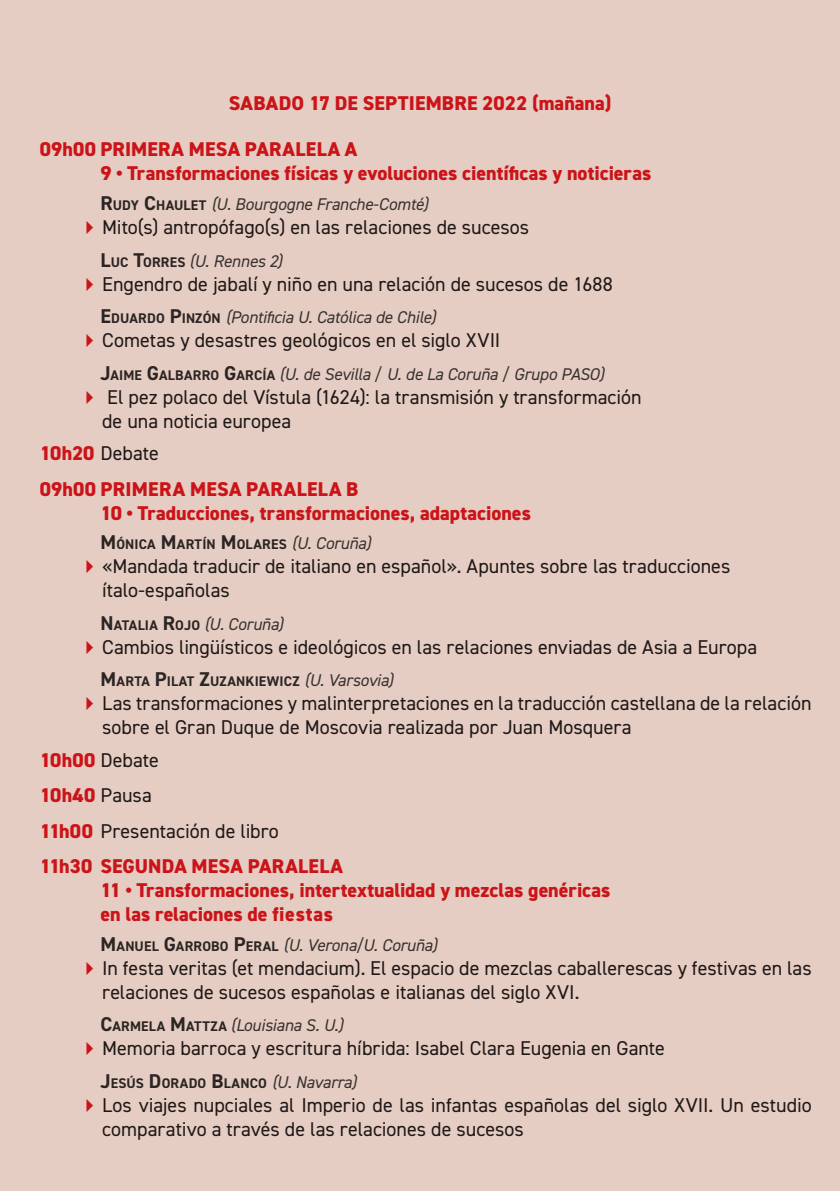
<style>
.page{position:relative;width:840px;height:1191px;background:#fff}
.page>*{position:absolute;margin:0;border:0;box-sizing:border-box;transform-origin:0 0}
.t1{font:20px/24px "DIN2014";color:#231f20}
.t2{font:800 20px/24px "DIN2014";color:#e21a21}
.t3{font:700 20px "DIN2014";color:#312f30}
.t4{font:italic 17px "DIN2014";letter-spacing:-.01em;color:#3e3e3f}
.t5{font:700 14px "DIN2014";letter-spacing:.015em;color:#312f30}
.s1{font-weight:700;font-style:normal;font-size:14px;color:#312f30}
.s2{font-weight:700;font-style:normal;font-size:20px;color:#312f30}
.s3{font-weight:800;color:#e21a21}
.s4{font-size:20px}
.s5{font-weight:400;font-style:italic;font-size:17px;color:#3e3e3f}
.s6{font-weight:400;color:#231f20}
</style>
<div class="page">
<div style="left:0;top:0;width:839px;height:1191px;background:#e6cdc3"></div>
<p class="t2" style="left:228px;top:91px;width:384px">SABADO 17 DE SEPTIEMBRE 2022 (mañana)</p>
<p class="t2" style="left:40px;top:137px;width:319px">09h00 PRIMERA MESA PARALELA A</p>
<p class="t2" style="left:100px;top:161px;width:552px">9 • Transformaciones físicas y evoluciones científicas y noticieras</p>
<p class="t3" style="left:40px;top:190px;width:38px">R</p>
<p class="t4" style="left:113px;top:194px;width:316px"><span class="s1">UDY</span> <span class="s2">C</span><span class="s1">H AULET</span> (U. Bourgogne Franche-Comté)</p>
<p class="t1" style="left:102px;top:215px;width:428px">Mito(s) antropófago(s) en las relaciones de sucesos</p>
<p class="t3" style="left:40px;top:246px;width:37px">L</p>
<p class="t4" style="left:111px;top:250px;width:173px"><span class="s1">UC</span> <span class="s2">T</span><span class="s1">ORRES</span> (U. Rennes 2)</p>
<p class="t1" style="left:102px;top:271px;width:512px">Engendro de jabalí y niño en una relación de sucesos de 1688</p>
<p class="t3" style="left:40px;top:303px;width:37px">E</p>
<p class="t4" style="left:111px;top:307px;width:326px"><span class="s1">DUARDO</span> <span class="s2">P</span><span class="s1">INZÓN</span> (Pontificia U. Católica de Chile)</p>
<p class="t1" style="left:102px;top:328px;width:399px">Cometas y desastres geológicos en el siglo XVII</p>
<p class="t4" style="left:100px;top:363px;width:505px"><span class="s2">J</span><span class="s1">AIME</span> <span class="s2">G</span><span class="s1">ALBARRO</span> <span class="s2">G</span><span class="s1">ARCÍA</span> (U. de Sevilla / U. de La Coruña / Grupo PASO)</p>
<p class="t1" style="left:102px;top:384px;width:540px">El pez polaco del Vístula (1624): la transmisión y transformación de una noticia europea</p>
<p class="t1" style="left:40px;top:441px;width:121px"><span class="s3">10h20</span> Debate</p>
<p class="t2" style="left:40px;top:477px;width:320px">09h00 PRIMERA MESA PARALELA B</p>
<p class="t2" style="left:100px;top:501px;width:432px">10 • Traducciones, transformaciones, adaptaciones</p>
<p class="t5" style="left:100px;top:535px;width:272px"><span class="s4">M</span>ÓNICA <span class="s4">M</span>ARTÍN <span class="s4">M</span>OLARES <span class="s5">(U. Coruña)</span></p>
<p class="t1" style="left:102px;top:554px;width:629px">«Mandada traducir de italiano en español». Apuntes sobre las traducciones ítalo-españolas</p>
<p class="t3" style="left:40px;top:609px;width:38px">N</p>
<p class="t4" style="left:114px;top:613px;width:171px"><span class="s1">ATALIA</span> <span class="s2">R</span><span class="s1">OJO</span> (U. Coruña)</p>
<p class="t1" style="left:102px;top:634px;width:656px">Cambios lingüísticos e ideológicos en las relaciones enviadas de Asia a Europa</p>
<p class="t5" style="left:100px;top:672px;width:294px"><span class="s4">M</span>ARTA <span class="s4">P</span>ILAT <span class="s4">Z</span>UZANKIEWICZ <span class="s5">(U. Varsovia)</span></p>
<p class="t1" style="left:102px;top:691px;width:710px">Las transformaciones y malinterpretaciones en la traducción castellana de la relación sobre el Gran Duque de Moscovia realizada por Juan Mosquera</p>
<p class="t1" style="left:40px;top:747px;width:121px"><span class="s3">10h00</span> Debate</p>
<p class="t2" style="left:40px;top:783px;width:113px">10h40 <span class="s6">Pausa</span></p>
<p class="t1" style="left:40px;top:818px;width:240px"><span class="s3">11h00</span> Presentación de libro</p>
<p class="t2" style="left:40px;top:854px;width:304px">11h30 SEGUNDA MESA PARALELA</p>
<p class="t2" style="left:100px;top:878px;width:511px">11 • Transformaciones, intertextualidad y mezclas genéricas en las relaciones de fiestas</p>
<p class="t4" style="left:100px;top:934px;width:338px"><span class="s2">M</span><span class="s1">ANUEL</span> <span class="s2">G</span><span class="s1">ARROBO</span> <span class="s2">P</span><span class="s1">ERAL</span> (U. Verona/U. Coruña)</p>
<p class="t1" style="left:102px;top:955px;width:710px">In festa veritas (et mendacium). El espacio de mezclas caballerescas y festivas en las relaciones de sucesos españolas e italianas del siglo XVI.</p>
<p class="t4" style="left:100px;top:1014px;width:244px"><span class="s2">C</span><span class="s1">ARMELA</span> <span class="s2">M</span><span class="s1">ATTZA</span> (Louisiana S. U.)</p>
<p class="t1" style="left:102px;top:1036px;width:564px">Memoria barroca y escritura híbrida: Isabel Clara Eugenia en Gante</p>
<p class="t5" style="left:100px;top:1073px;width:257px"><span class="s4">J</span>ESÚS <span class="s4">D</span> ORADO <span class="s4">B</span>LANCO <span class="s5">(U. Navarra)</span></p>
<p class="t1" style="left:102px;top:1092px;width:710px">Los viajes nupciales al Imperio de las infantas españolas del siglo XVII. Un estudio comparativo a través de las relaciones de sucesos</p>
</div>
